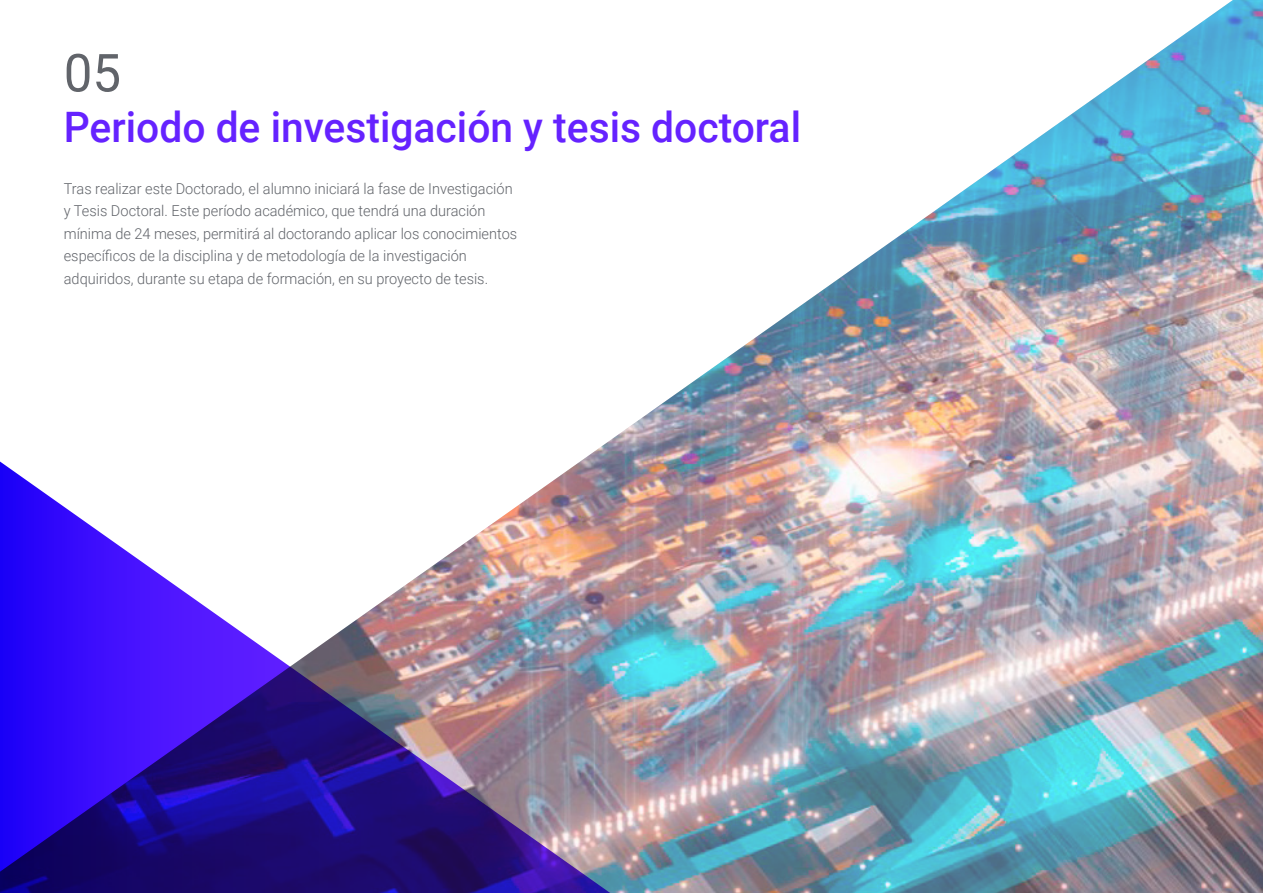
<style>
.page{position:relative;width:1263px;height:893px;background:#fff}
.page>*{position:absolute;margin:0;border:0;box-sizing:border-box;transform-origin:0 0}
.t1{font:52.5px "Roboto";color:#61646a}
.t2{font:500 42px "Roboto";color:#6522ff}
.t3{font:300 15px/22.5px "Roboto";color:#61646a}
</style>
<div class="page">
<img style="left:602px;top:0;width:661px;height:893px">
<img style="left:0;top:446px;width:640px;height:447px">
<h1 class="t1" style="left:64px;top:36px;width:59px">05</h1>
<h2 class="t2" style="left:64px;top:98px;width:739px">Periodo de investigación y tesis doctoral</h2>
<p class="t3" style="left:64px;top:177px;width:455px">Tras realizar este Doctorado, el alumno iniciará la fase de Investigación y Tesis Doctoral. Este período académico, que tendrá una duración mínima de 24 meses, permitirá al doctorando aplicar los conocimientos específicos de la disciplina y de metodología de la investigación adquiridos, durante su etapa de formación, en su proyecto de tesis.</p>
</div>
